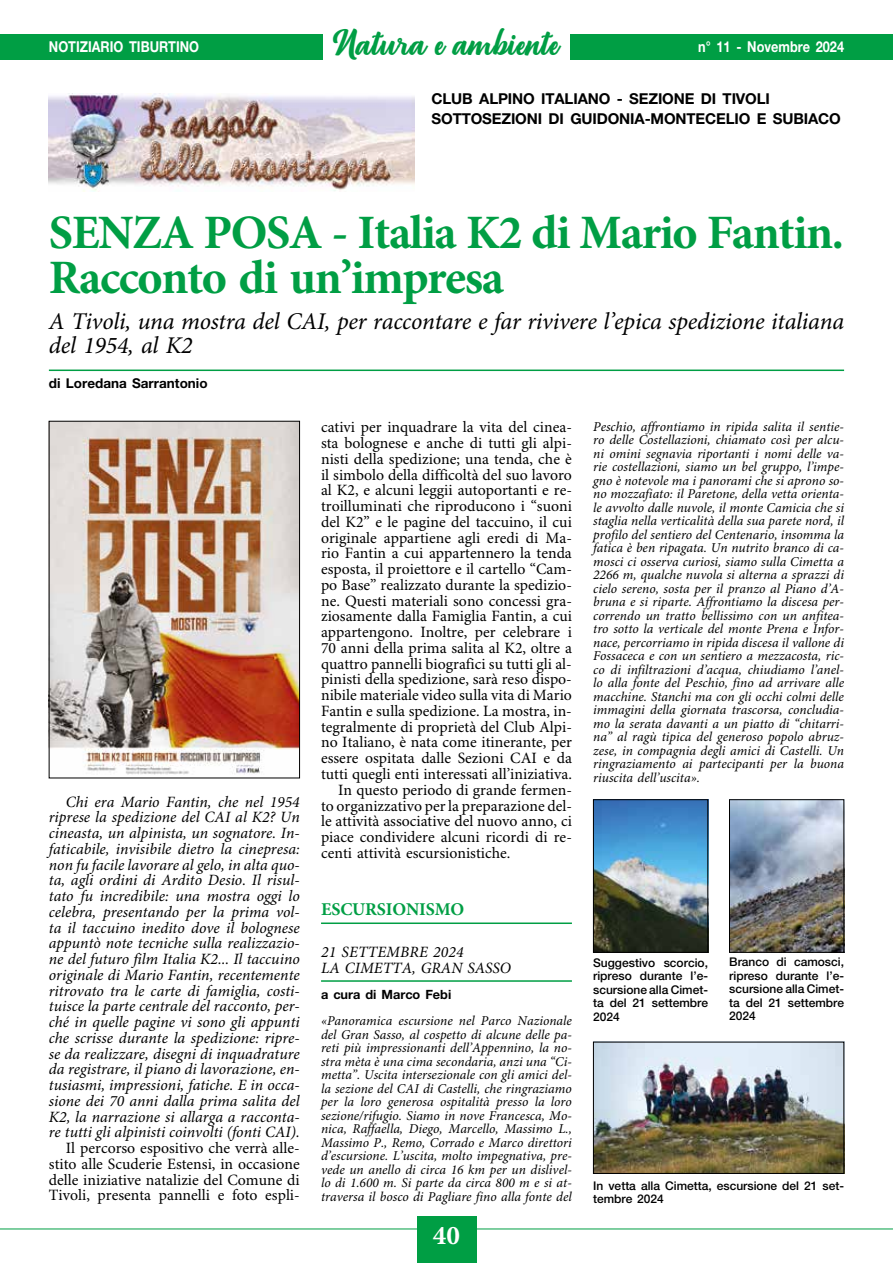
<style>
.page{position:relative;width:893px;height:1263px;background:#fff}
.page>*{position:absolute;margin:0;border:0;box-sizing:border-box;transform-origin:0 0}
.t1{font:700 48px/45px "Minion Pro";letter-spacing:-.03em;color:#009e44}
.t2{font:36px "Richardine";letter-spacing:.01em;color:#009e44}
.t3{font:700 27px "Minion Pro";color:#fff}
.t4{font:italic 24px/24px "Minion Pro";letter-spacing:-.01em;color:#000}
.t5{font:700 18px "Minion Pro";letter-spacing:-.01em;color:#009e44}
.t6{font:15.75px/15.8px "Minion Pro";color:#000;text-align:justify}
.t7{font:italic 15.75px/15.8px "Minion Pro";color:#000;text-align:justify}
.t8{font:700 15px/19.2px "Helvetica Neue LT Std";letter-spacing:-.01em;color:#000}
.t9{font:700 15px "Helvetica Neue LT Std";color:#fff;scale:.85 1}
.t10{font:italic 13.5px/13.5px "Minion Pro";color:#000;text-align:justify}
.t11{font:700 13.5px "Helvetica Neue LT Std";color:#000}
.t12{font:700 12.75px "Helvetica Neue LT Std";color:#000}
.t13{font:500 12px/13.5px "Helvetica Neue LT Std";color:#000;text-align:justify}
</style>
<div class="page">
<hr style="left:0;top:1228px;width:893px;height:1px;background:#009e44">
<div style="left:0;top:34px;width:893px;height:26px;background:#009e44"></div>
<div style="left:417px;top:1216px;width:59px;height:47px;background:#009e44"></div>
<div style="left:323px;top:0;width:247px;height:68px;background:#fff"></div>
<hr style="left:49px;top:370px;width:795px;height:1px;background:#009e44">
<img style="left:49px;top:94px;width:366px;height:97px">
<hr style="left:321px;top:922px;width:251px;height:2px;background:#009e44">
<hr style="left:321px;top:980px;width:251px;height:2px;background:#009e44">
<img style="left:51px;top:423px;width:247px;height:352px">
<div style="left:49px;top:421px;width:251px;height:357px;border:1px solid #000"></div>
<img style="left:595px;top:801px;width:111px;height:149px">
<div style="left:593px;top:799px;width:115px;height:153px;border:1px solid #000"></div>
<img style="left:595px;top:1044px;width:247px;height:128px">
<div style="left:593px;top:1042px;width:251px;height:132px;border:1px solid #000"></div>
<img style="left:731px;top:801px;width:111px;height:149px">
<div style="left:729px;top:799px;width:115px;height:153px;border:1px solid #000"></div>
<h2 class="t2" style="left:333px;top:22px;width:228px">Natura e ambiente</h2>
<p class="t9" style="left:49px;top:38px;width:178px">NOTIZIARIO TIBURTINO</p>
<p class="t9" style="left:698px;top:38px;width:173px">n° 11 - Novembre 2024</p>
<p class="t8" style="left:432px;top:89px;width:411px">CLUB ALPINO ITALIANO - SEZIONE DI TIVOLI<br>SOTTOSEZIONI DI GUIDONIA-MONTECELIO E SUBIACO</p>
<h1 class="t1" style="left:49px;top:212px;width:797px">SENZA POSA - Italia K2 di Mario Fantin.<br>Racconto di un’impresa</h1>
<h3 class="t4" style="left:49px;top:311px;width:797px">A Tivoli, una mostra del CAI, per raccontare e far rivivere l’epica spedizione italiana del 1954, al K2</h3>
<p class="t11" style="left:49px;top:375px;width:160px">di Loredana Sarrantonio</p>
<p class="t7" style="left:49px;top:794px;width:252px;text-indent:17px">Chi era Mario Fantin, che nel 1954 riprese la spedizione del CAI al K2? Un cineasta, un alpinista, un sognatore. In&shy;faticabile, invisibile dietro la cinepresa: non fu facile lavorare al gelo, in alta quo&shy;ta, agli ordini di Ardito Desio. Il risul&shy;tato fu incredibile: una mostra oggi lo celebra, presentando per la prima vol&shy;ta il taccuino inedito dove il bolognese appuntò note tecniche sulla realizzazio&shy;ne del futuro film Italia K2... Il taccuino originale di Mario Fantin, recentemente ritrovato tra le carte di famiglia, costi&shy;tuisce la parte centrale del racconto, per&shy;ché in quelle pagine vi sono gli appunti che scrisse durante la spedizione: ripre&shy;se da realizzare, disegni di inquadrature da registrare, il piano di lavorazione, en&shy;tusiasmi, impressioni, fatiche. E in occa&shy;sione dei 70 anni dalla prima salita del K2, la narrazione si allarga a racconta&shy;re tutti gli alpinisti coinvolti (fonti CAI).</p>
<p class="t6" style="left:49px;top:1141px;width:252px;text-indent:17px">Il percorso espositivo che verrà alle&shy;stito alle Scuderie Estensi, in occasione delle iniziative natalizie del Comune di Tivoli, presenta pannelli e foto espli-</p>
<p class="t6" style="left:321px;top:420px;width:252px">cativi per inquadrare la vita del cinea-</p>
<p class="t6" style="left:321px;top:436px;width:252px">sta bolognese e anche di tutti gli alpi-</p>
<p class="t6" style="left:321px;top:452px;width:252px">nisti della spedizione; una tenda, che è</p>
<p class="t6" style="left:321px;top:467px;width:252px">il simbolo della difficoltà del suo lavoro</p>
<p class="t6" style="left:321px;top:483px;width:252px">al K2, e alcuni leggii autoportanti e re-</p>
<p class="t6" style="left:321px;top:499px;width:252px">troilluminati che riproducono i “suoni</p>
<p class="t6" style="left:321px;top:515px;width:252px">del K2” e le pagine del taccuino, il cui</p>
<p class="t6" style="left:321px;top:530px;width:252px">originale appartiene agli eredi di Ma-</p>
<p class="t6" style="left:321px;top:546px;width:252px">rio Fantin a cui appartennero la tenda</p>
<p class="t6" style="left:321px;top:562px;width:252px">esposta, il proiettore e il cartello “Cam-</p>
<p class="t6" style="left:321px;top:578px;width:252px">po Base” realizzato durante la spedizio-</p>
<p class="t6" style="left:321px;top:593px;width:252px">ne. Questi materiali sono concessi gra-</p>
<p class="t6" style="left:321px;top:609px;width:252px">ziosamente dalla Famiglia Fantin, a cui</p>
<p class="t6" style="left:321px;top:625px;width:252px">appartengono. Inoltre, per celebrare i</p>
<p class="t6" style="left:321px;top:641px;width:252px">70 anni della prima salita al K2, oltre a</p>
<p class="t6" style="left:321px;top:656px;width:252px">quattro pannelli biografici su tutti gli al-</p>
<p class="t6" style="left:321px;top:672px;width:252px">pinisti della spedizione, sarà reso dispo-</p>
<p class="t6" style="left:321px;top:688px;width:252px">nibile materiale video sulla vita di Mario</p>
<p class="t6" style="left:321px;top:704px;width:252px">Fantin e sulla spedizione. La mostra, in-</p>
<p class="t6" style="left:321px;top:719px;width:252px">tegralmente di proprietà del Club Alpi-</p>
<p class="t6" style="left:321px;top:735px;width:252px">no Italiano, è nata come itinerante, per</p>
<p class="t6" style="left:321px;top:751px;width:252px">essere ospitata dalle Sezioni CAI e da</p>
<p class="t6" style="left:321px;top:767px;width:252px">tutti quegli enti interessati all’iniziativa.</p>
<p class="t6" style="left:338px;top:782px;width:235px">In questo periodo di grande fermen-</p>
<p class="t6" style="left:321px;top:798px;width:252px">to organizzativo per la preparazione del-</p>
<p class="t6" style="left:321px;top:814px;width:252px">le attività associative del nuovo anno, ci</p>
<p class="t6" style="left:321px;top:830px;width:252px">piace condividere alcuni ricordi di re-</p>
<p class="t6" style="left:321px;top:845px;width:191px">centi attività escursionistiche.</p>
<h3 class="t5" style="left:321px;top:898px;width:145px">ESCURSIONISMO</h3>
<p class="t7" style="left:321px;top:944px;width:191px">21 SETTEMBRE 2024<br>LA CIMETTA, GRAN SASSO</p>
<p class="t12" style="left:321px;top:986px;width:132px">a cura di Marco Febi</p>
<p class="t10" style="left:321px;top:1014px;width:252px">«Panoramica escursione nel Parco Nazionale del Gran Sasso, al cospetto di alcune delle pa&shy;reti più impressionanti dell’Appennino, la no&shy;stra mèta è una cima secondaria, anzi una “Ci&shy;metta”. Uscita intersezionale con gli amici del&shy;la sezione del CAI di Castelli, che ringraziamo per la loro generosa ospitalità presso la loro sezione/rifugio. Siamo in nove Francesca, Mo&shy;nica, Raffaella, Diego, Marcello, Massimo L., Massimo P., Remo, Corrado e Marco direttori d’escursione. L’uscita, molto impegnativa, pre&shy;vede un anello di circa 16 km per un dislivel&shy;lo di 1.600 m. Si parte da circa 800 m e si at&shy;traversa il bosco di Pagliare fino alla fonte del</p>
<h3 class="t3" style="left:433px;top:1219px;width:28px">40</h3>
<p class="t10" style="left:593px;top:420px;width:252px">Peschio, affrontiamo in ripida salita il sentie&shy;ro delle Costellazioni, chiamato così per alcu&shy;ni omini segnavia riportanti i nomi delle va&shy;rie costellazioni, siamo un bel gruppo, l’impe&shy;gno è notevole ma i panorami che si aprono so&shy;no mozzafiato: il Paretone, della vetta orienta&shy;le avvolto dalle nuvole, il monte Camicia che si staglia nella verticalità della sua parete nord, il profilo del sentiero del Centenario, insomma la fatica è ben ripagata. Un nutrito branco di ca&shy;mosci ci osserva curiosi, siamo sulla Cimetta a 2266 m, qualche nuvola si alterna a sprazzi di cielo sereno, sosta per il pranzo al Piano d’A&shy;bruna e si riparte. Affrontiamo la discesa per&shy;correndo un tratto bellissimo con un anfitea&shy;tro sotto la verticale del monte Prena e Infor&shy;nace, percorriamo in ripida discesa il vallone di Fossaceca e con un sentiero a mezzacosta, ric&shy;co di infiltrazioni d’acqua, chiudiamo l’anel&shy;lo alla fonte del Peschio, fino ad arrivare alle macchine. Stanchi ma con gli occhi colmi delle immagini della giornata trascorsa, concludia&shy;mo la serata davanti a un piatto di “chitarri&shy;na” al ragù tipica del generoso popolo abruz&shy;zese, in compagnia degli amici di Castelli. Un ringraziamento ai partecipanti per la buona riuscita dell’uscita».</p>
<p class="t13" style="left:593px;top:955px;width:116px">Suggestivo scorcio, ripreso durante l’e&shy;scursione alla Cimet&shy;ta del 21 settembre 2024</p>
<p class="t13" style="left:729px;top:955px;width:116px">Branco di camosci, ripreso durante l’e&shy;scursione alla Cimet&shy;ta del 21 settembre 2024</p>
<p class="t13" style="left:593px;top:1179px;width:252px">In vetta alla Cimetta, escursione del 21 set&shy;tembre 2024</p>
</div>
